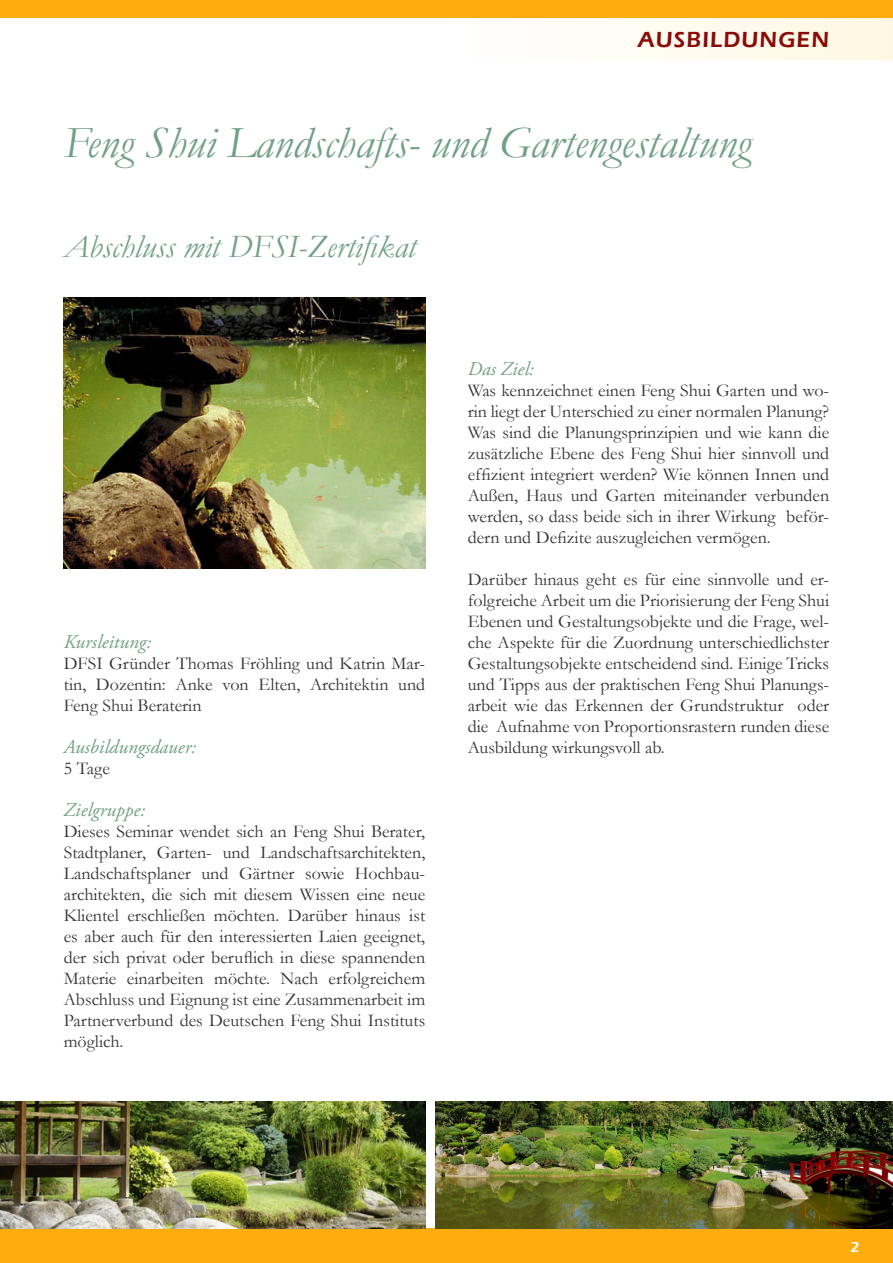
<style>
.page{position:relative;width:893px;height:1263px;background:#fff}
.page>*{position:absolute;margin:0;border:0;box-sizing:border-box;transform-origin:0 0}
.t1{font:italic 45px "Garamond";color:#71a085}
.t2{font:italic 33px "Garamond";color:#71a085}
.t3{font:600 22.5px "Eras ITC";letter-spacing:.05em;color:#890c08}
.t4{font:italic 19.5px "Adobe Garamond Pro";color:#71a085}
.t5{font:18px/21px "Garamond";color:#323232;text-align:justify}
.t6{font:600 15px "Eras ITC";color:#fff}
</style>
<div class="page">
<div style="left:1px;top:1229px;width:892px;height:34px;background:#feac10"></div>
<div style="left:446px;top:0;width:447px;height:60px;background:linear-gradient(to right,#fff,#fff7e2)"></div>
<div style="left:0;top:0;width:893px;height:17px;background:#feac10"></div>
<img style="left:435px;top:1101px;width:458px;height:128px">
<img style="left:0;top:1101px;width:425px;height:128px">
<img style="left:64px;top:298px;width:361px;height:270px">
<p class="t3" style="left:638px;top:27px;width:193px">AUSBILDUNGEN</p>
<h1 class="t1" style="left:64px;top:112px;width:689px">Feng Shui Landschafts- und Gartengestaltung</h1>
<h2 class="t2" style="left:64px;top:224px;width:354px">Abschluss mit DFSI-Zertifikat</h2>
<p class="t4" style="left:64px;top:630px;width:89px">Kursleitung:</p>
<p class="t5" style="left:64px;top:652px;width:363px">DFSI Gründer Thomas Fröhling und Katrin Mar&shy;tin, Dozentin: Anke von Elten, Architektin und Feng Shui Beraterin</p>
<p class="t4" style="left:64px;top:735px;width:134px">Ausbildungsdauer:</p>
<p class="t5" style="left:64px;top:757px;width:48px">5 Tage</p>
<p class="t4" style="left:64px;top:798px;width:83px">Zielgruppe:</p>
<p class="t5" style="left:64px;top:820px;width:363px">Dieses Seminar wendet sich an Feng Shui Berater, Stadtplaner, Garten- und Landschaftsarchitekten, Landschaftsplaner und Gärtner sowie Hochbau&shy;architekten, die sich mit diesem Wissen eine neue Klientel erschließen möchten. Darüber hinaus ist es aber auch für den interessierten Laien geeignet, der sich privat oder beruflich in diese spannenden Materie einarbeiten möchte. Nach erfolgreichem Abschluss und Eignung ist eine Zusammenarbeit im Partnerverbund des Deutschen Feng Shui Instituts möglich.</p>
<p class="t4" style="left:468px;top:357px;width:68px">Das Ziel:</p>
<p class="t5" style="left:468px;top:379px;width:363px">Was kennzeichnet einen Feng Shui Garten und wo&shy;rin liegt der Unterschied zu einer normalen Planung?<br>Was sind die Planungsprinzipien und wie kann die zusätzliche Ebene des Feng Shui hier sinnvoll und effizient integriert werden? Wie können Innen und Außen, Haus und Garten miteinander verbunden werden, so dass beide sich in ihrer Wirkung beför&shy;dern und Defizite auszugleichen vermögen.</p>
<p class="t5" style="left:468px;top:568px;width:363px">Darüber hinaus geht es für eine sinnvolle und er&shy;folgreiche Arbeit um die Priorisierung der Feng Shui Ebenen und Gestaltungsobjekte und die Frage, wel&shy;che Aspekte für die Zuordnung unterschiedlichster Gestaltungsobjekte entscheidend sind. Einige Tricks und Tipps aus der praktischen Feng Shui Planungs&shy;arbeit wie das Erkennen der Grundstruktur oder die Aufnahme von Proportionsrastern runden diese Ausbildung wirkungsvoll ab.</p>
<p class="t6" style="left:850px;top:1238px;width:11px">2</p>
</div>
